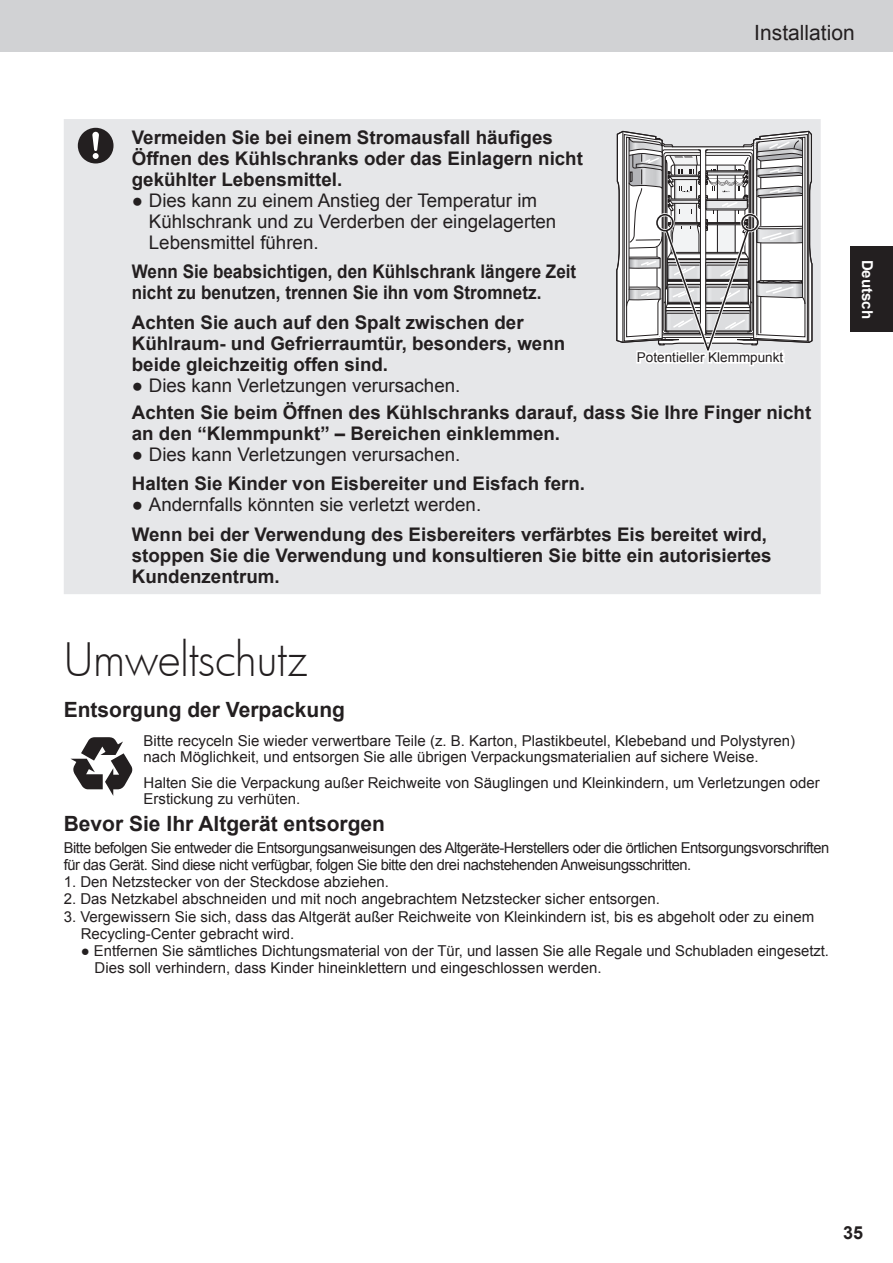
<style>
.page{position:relative;width:893px;height:1263px;background:#fff}
.page>*{position:absolute;margin:0;border:0;box-sizing:border-box;transform-origin:0 0}
.t1{font:300 45px "Futura";letter-spacing:-.01em;color:#231f20}
.t2{font:700 21px "Arial";color:#231f20}
.t3{font:21px "Arial";color:#231f20}
.t4{font:700 18.75px/21px "Arial";color:#231f20}
.t5{font:18.75px/21px "Arial";color:#231f20}
.t6{font:700 18.75px/21px "Arial";color:#231f20;scale:.91 1}
.t7{font:700 18px "Arial";color:#231f20}
.t8{font:15px/16.5px "Arial";color:#231f20}
.t9{font:15px/17.2px "Arial";letter-spacing:-.03em;color:#231f20}
.t10{font:700 15px "Arial";color:#fff}
.t11{font:13.5px "Arial";color:#231f20}
</style>
<div class="page">
<div style="left:0;top:0;width:893px;height:51px;background:#d1d2d4"></div>
<div style="left:850px;top:247px;width:43px;height:85px;background:#231f20"></div>
<div style="left:64px;top:119px;width:757px;height:475px;background:#e6e7e9"></div>
<svg style="left:78px;top:128px;width:36px;height:36px"></svg>
<svg style="left:616px;top:130px;width:197px;height:239px"></svg>
<svg style="left:70px;top:737px;width:63px;height:59px"></svg>
<h2 class="t3" style="left:754px;top:18px;width:102px">Installation</h2>
<p class="t4" style="left:132px;top:127px;width:453px">Vermeiden Sie bei einem Stromausfall häufiges<br>Öffnen des Kühlschranks oder das Einlagern nicht gekühlter Lebensmittel.</p>
<p class="t5" style="left:149px;top:190px;width:409px;text-indent:-17px">● Dies kann zu einem Anstieg der Temperatur im<br>Kühlschrank und zu Verderben der eingelagerten<br>Lebensmittel führen.</p>
<p class="t6" style="left:132px;top:262px;width:490px">Wenn Sie beabsichtigen, den Kühlschrank längere Zeit nicht zu benutzen, trennen Sie ihn vom Stromnetz.</p>
<p class="t4" style="left:132px;top:312px;width:435px">Achten Sie auch auf den Spalt zwischen der<br>Kühlraum- und Gefrierraumtür, besonders, wenn beide gleichzeitig offen sind.</p>
<p class="t5" style="left:132px;top:375px;width:330px">● Dies kann Verletzungen verursachen.</p>
<p class="t11" style="left:637px;top:348px;width:148px">Potentieller Klemmpunkt</p>
<p class="t4" style="left:132px;top:402px;width:681px">Achten Sie beim Öffnen des Kühlschranks darauf, dass Sie Ihre Finger nicht an den “Klemmpunkt” – Bereichen einklemmen.</p>
<p class="t5" style="left:132px;top:444px;width:330px">● Dies kann Verletzungen verursachen.</p>
<p class="t4" style="left:132px;top:474px;width:455px">Halten Sie Kinder von Eisbereiter und Eisfach fern.</p>
<p class="t5" style="left:132px;top:495px;width:351px">● Andernfalls könnten sie verletzt werden.</p>
<p class="t4" style="left:132px;top:524px;width:641px">Wenn bei der Verwendung des Eisbereiters verfärbtes Eis bereitet wird, stoppen Sie die Verwendung und konsultieren Sie bitte ein autorisiertes<br>Kundenzentrum.</p>
<h1 class="t1" style="left:64px;top:629px;width:246px">Umweltschutz</h1>
<h2 class="t2" style="left:64px;top:696px;width:283px">Entsorgung der Verpackung</h2>
<p class="t8" style="left:144px;top:732px;width:653px">Bitte recyceln Sie wieder verwertbare Teile (z. B. Karton, Plastikbeutel, Klebeband und Polystyren) nach Möglichkeit, und entsorgen Sie alle übrigen Verpackungsmaterialien auf sichere Weise.</p>
<p class="t8" style="left:144px;top:774px;width:678px">Halten Sie die Verpackung außer Reichweite von Säuglingen und Kleinkindern, um Verletzungen oder<br>Erstickung zu verhüten.</p>
<h2 class="t2" style="left:64px;top:809px;width:323px">Bevor Sie Ihr Altgerät entsorgen</h2>
<p class="t9" style="left:64px;top:839px;width:767px">Bitte befolgen Sie entweder die Entsorgungsanweisungen des Altgeräte-Herstellers oder die örtlichen Entsorgungsvorschriften für das Gerät. Sind diese nicht verfügbar, folgen Sie bitte den drei nachstehenden Anweisungsschritten.</p>
<p class="t8" style="left:64px;top:874px;width:327px">1. Den Netzstecker von der Steckdose abziehen.</p>
<p class="t8" style="left:64px;top:891px;width:598px">2. Das Netzkabel abschneiden und mit noch angebrachtem Netzstecker sicher entsorgen.</p>
<p class="t8" style="left:81px;top:908px;width:735px;line-height:17.2px;text-indent:-17px">3. Vergewissern Sie sich, dass das Altgerät außer Reichweite von Kleinkindern ist, bis es abgeholt oder zu einem<br>Recycling-Center gebracht wird.</p>
<p class="t8" style="left:95px;top:942px;width:736px;line-height:17.2px;text-indent:-14px">● Entfernen Sie sämtliches Dichtungsmaterial von der Tür, und lassen Sie alle Regale und Schubladen eingesetzt.<br>Dies soll verhindern, dass Kinder hineinklettern und eingeschlossen werden.</p>
<p class="t10" style="left:877px;top:260px;width:61px;rotate:90deg">Deutsch</p>
<p class="t7" style="left:843px;top:1221px;width:22px">35</p>
</div>
